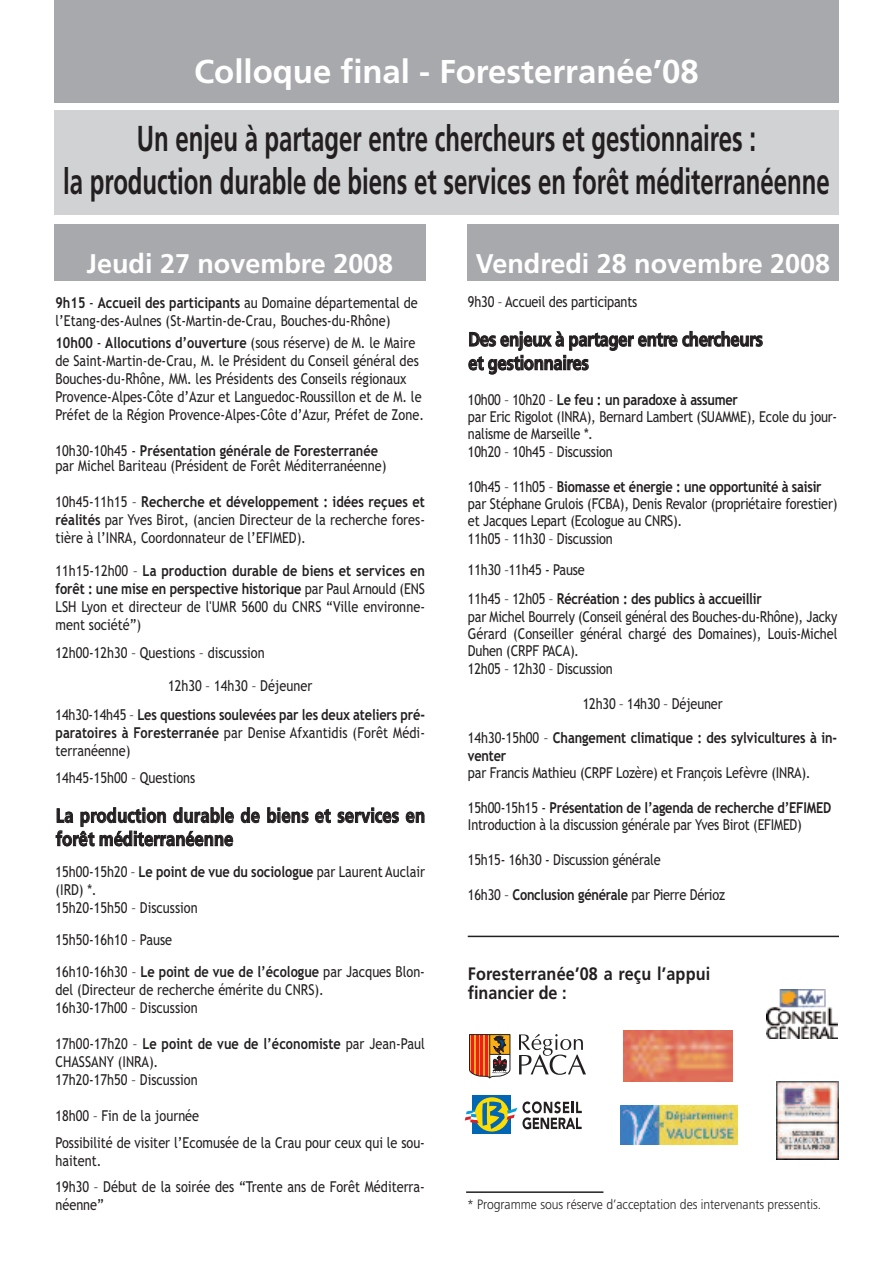
<style>
.page{position:relative;width:893px;height:1263px;background:#fff}
.page>*{position:absolute;margin:0;border:0;box-sizing:border-box;transform-origin:0 0}
.t1{font:700 36px/42.8px "Frutiger";color:#231f20;text-align:center;scale:.67 1}
.t2{font:700 33px "Frutiger";color:#fff}
.t3{font:700 27px "Frutiger";color:#fff}
.t4{font:700 19.5px/23.2px "Frutiger";letter-spacing:-.005em;color:#231f20;scale:.85 1}
.t5{font:700 18px/19.5px "Frutiger";letter-spacing:.01em;color:#231f20;scale:.9 1}
.t6{font:15px/18px "Trebuchet MS";color:#231f20;scale:.85 1}
.t7{font:700 15px/18px "Trebuchet MS";letter-spacing:-.01em;color:#231f20;text-align:justify;scale:.85 1}
.t8{font:300 13.5px "Frutiger";color:#231f20;scale:.9 1}
.s1{font-weight:700}
.s2{font-style:italic}
.s3{font-weight:400}
</style>
<div class="page">
<div style="left:54px;top:0;width:785px;height:102px;background:#a8a9ad"></div>
<div style="left:54px;top:111px;width:785px;height:104px;background:#d1d2d4"></div>
<div style="left:54px;top:224px;width:372px;height:57px;background:#a8a9ad"></div>
<div style="left:467px;top:224px;width:372px;height:57px;background:#a8a9ad"></div>
<hr style="left:466px;top:1191px;width:137px;height:2px;background:#231f20">
<svg style="left:519px;top:1034px;width:67px;height:41px"></svg>
<svg style="left:469px;top:1034px;width:41px;height:44px;background:#bc6d45"></svg>
<div style="left:472px;top:1095px;width:39px;height:39px;background:#0166b3"></div>
<svg style="left:475px;top:1097px;width:34px;height:34px"></svg>
<div style="left:476px;top:1099px;width:32px;height:31px;background:#ffdd01;border-radius:50%"></div>
<svg style="left:465px;top:1101px;width:117px;height:28px"></svg>
<img style="left:621px;top:1106px;width:116px;height:38px">
<img style="left:767px;top:990px;width:70px;height:49px">
<hr style="left:468px;top:936px;width:371px;height:1px;background:#231f20">
<img style="left:776px;top:1081px;width:63px;height:78px">
<img style="left:624px;top:1030px;width:108px;height:51px">
<h2 class="t2" style="left:194px;top:58px;width:506px">Colloque final - Foresterranée’08</h2>
<h1 class="t1" style="left:63px;top:120px;width:1146px">Un enjeu à partager entre chercheurs et gestionnaires :<br>la production durable de biens et services en forêt méditerranéenne</h1>
<h3 class="t3" style="left:87px;top:253px;width:308px">Jeudi 27 novembre 2008</h3>
<h3 class="t3" style="left:476px;top:253px;width:356px">Vendredi 28 novembre 2008</h3>
<p class="t6" style="left:56px;top:293px;width:428px"><span class="s1">9h15</span> - <span class="s1">Accueil des participants</span> au Domaine départemental de l’Etang-des-Aulnes (St-Martin-de-Crau, Bouches-du-Rhône)</p>
<p class="t6" style="left:55px;top:334px;width:435px"><span class="s1">10h00</span> - <span class="s1">Allocutions d’ouverture</span> (sous réserve) de M. le Maire de Saint-Martin-de-Crau, M. le Président du Conseil général des Bouches-du-Rhône, MM. les Présidents des Conseils régionaux Provence-Alpes-Côte d’Azur et Languedoc-Roussillon et de M. le Préfet de la Région Provence-Alpes-Côte d’Azur, Préfet de Zone.</p>
<p class="t6" style="left:55px;top:443px;width:391px;line-height:15px">10h30-10h45 - <span class="s1">Présentation générale de Foresterranée </span>par Michel Bariteau (Président de Forêt Méditerranéenne)</p>
<p class="t6" style="left:55px;top:493px;width:436px;text-align:justify">10h45-11h15 – <span class="s1">Recherche et développement : idées reçues et réalités</span> par Yves Birot, (ancien Directeur de la recherche fores&shy;tière à l’INRA, Coordonnateur de l’EFIMED)<span class="s2">.</span></p>
<p class="t6" style="left:55px;top:562px;width:436px;text-align:justify">11h15-12h00 – <span class="s1">La production durable de biens et services en forêt : une mise en perspective historique</span> par Paul Arnould (ENS LSH Lyon et directeur de l'UMR 5600 du CNRS “Ville environne&shy;ment société”)</p>
<p class="t6" style="left:168px;top:637px;width:171px;line-height:33px;text-indent:-113px">12h00-12h30 – Questions – discussion<br>12h30 – 14h30 – Déjeuner</p>
<p class="t7" style="left:55px;top:706px;width:436px"><span class="s3">14h30-14h45 –</span> Les questions soulevées par les deux ateliers pré&shy;paratoires à Foresterranée <span class="s3">par Denise Afxantidis (Forêt Médi&shy;terranéenne)</span></p>
<p class="t6" style="left:55px;top:769px;width:166px">14h45-15h00 – Questions</p>
<h3 class="t4" style="left:56px;top:805px;width:436px">La production durable de biens et services en forêt méditerranéenne</h3>
<p class="t6" style="left:55px;top:863px;width:436px">15h00-15h20 – <span class="s1">Le point de vue du sociologue</span> par Laurent Auclair (IRD) *<span class="s2">.<br></span>15h20-15h50 – Discussion</p>
<p class="t6" style="left:55px;top:924px;width:436px;line-height:31.5px">15h50-16h10 – Pause<br>16h10-16h30 – <span class="s1">Le point de vue de l’écologue</span> par Jacques Blon-</p>
<p class="t6" style="left:55px;top:980px;width:317px">del (Directeur de recherche émérite du CNRS).<br>16h30-17h00 – Discussion</p>
<p class="t6" style="left:55px;top:1034px;width:436px">17h00-17h20 – <span class="s1">Le point de vue de l’économiste</span> par Jean-Paul<br>CHASSANY (INRA)<span class="s2">.<br></span>17h20-17h50 – Discussion</p>
<p class="t6" style="left:55px;top:1102px;width:436px;line-height:27px">18h00 – Fin de la journée<br>Possibilité de visiter l’Ecomusée de la Crau pour ceux qui le sou-</p>
<p class="t6" style="left:55px;top:1147px;width:436px;line-height:26.5px">haitent.<br>19h30 – Début de la soirée des “Trente ans de Forêt Méditerra-</p>
<p class="t6" style="left:55px;top:1196px;width:58px">néenne”</p>
<p class="t6" style="left:468px;top:293px;width:201px">9h30 – Accueil des participants</p>
<h3 class="t4" style="left:468px;top:329px;width:348px;line-height:23.7px">Des enjeux à partager entre chercheurs et gestionnaires</h3>
<p class="t6" style="left:468px;top:391px;width:436px;line-height:17.4px">10h00 – 10h20 – <span class="s1">Le feu : un paradoxe à assumer<br></span>par Eric Rigolot (INRA), Bernard Lambert (SUAMME), Ecole du jour&shy;nalisme de Marseille *<span class="s2">.<br></span>10h20 – 10h45 – Discussion</p>
<p class="t6" style="left:468px;top:478px;width:436px;line-height:17.4px">10h45 – 11h05 – <span class="s1">Biomasse et énergie : une opportunité à saisir </span>par Stéphane Grulois (FCBA), Denis Revalor (propriétaire forestier) et Jacques Lepart (Ecologue au CNRS)<span class="s2">.<br></span>11h05 – 11h30 – Discussion</p>
<p class="t7" style="left:468px;top:555px;width:347px;line-height:29.4px"><span class="s3">11h30 –11h45 - Pause<br>11h45 – 12h05 –</span> Récréation : des publics à accueillir</p>
<p class="t6" style="left:468px;top:608px;width:436px;line-height:17.4px">par Michel Bourrely (Conseil général des Bouches-du-Rhône), Jacky Gérard (Conseiller général chargé des Domaines), Louis-Michel Duhen (CRPF PACA)<span class="s2">.<br></span>12h05 – 12h30 – Discussion</p>
<p class="t6" style="left:583px;top:694px;width:166px">12h30 – 14h30 – Déjeuner</p>
<p class="t6" style="left:468px;top:729px;width:436px;line-height:17.4px">14h30-15h00 – <span class="s1">Changement climatique : des sylvicultures à in&shy;venter<br></span>par Francis Mathieu (CRPF Lozère) et François Lefèvre (INRA)<span class="s2">.</span></p>
<p class="t6" style="left:468px;top:799px;width:429px;line-height:17.4px">15h00-15h15 - <span class="s1">Présentation de l’agenda de recherche d’EFIMED<br></span>Introduction à la discussion générale par Yves Birot (EFIMED)</p>
<p class="t6" style="left:468px;top:851px;width:228px">15h15- 16h30 - Discussion générale</p>
<p class="t6" style="left:468px;top:886px;width:304px">16h30 – <span class="s1">Conclusion générale</span> par Pierre Dérioz</p>
<p class="t5" style="left:468px;top:965px;width:271px">Foresterranée’08 a reçu l’appui financier de :</p>
<p class="t8" style="left:467px;top:1199px;width:395px">* Programme sous réserve d’acceptation des intervenants pressentis.</p>
</div>
